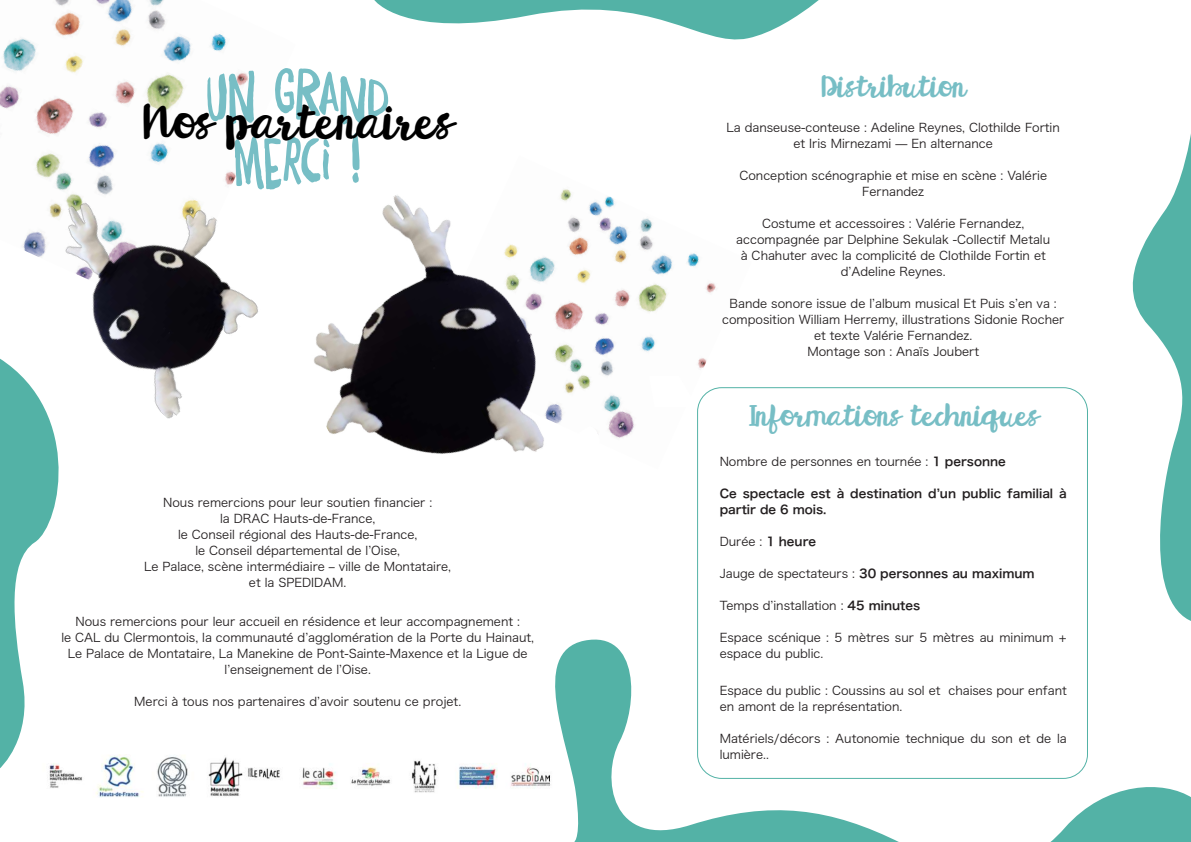
<style>
.page{position:relative;width:1191px;height:842px;background:#fff}
.page>*{position:absolute;margin:0;border:0;box-sizing:border-box;transform-origin:0 0}
.t1{font:48px "Hello Esli Script";color:#000}
.t2{font:29.8px "Hello Esli Script";color:#77bec5}
.t3{font:12px/16px "Hira Kaku Pro N W3";color:#231f20;text-align:center}
.t4{font:12px/16px "Hira Kaku Pro N W6";color:#231f20}
.s1{font-family:"Hira Kaku Pro N W6"}
.s2{font-family:"Hira Kaku Pro N W3"}
</style>
<div class="page">
<img style="left:580px;top:196px;width:136px;height:242px">
<svg style="left:649px;top:376px;width:48px;height:31px"></svg>
<img style="left:0;top:0;width:255px;height:135px">
<svg style="left:207px;top:71px;width:47px;height:53px"></svg>
<svg style="left:275px;top:68px;width:113px;height:56px"></svg>
<svg style="left:235px;top:136px;width:94px;height:33px"></svg>
<svg style="left:352px;top:133px;width:7px;height:36px"></svg>
<img style="left:49px;top:754px;width:479px;height:43px">
<img style="left:22px;top:141px;width:270px;height:278px">
<img style="left:246px;top:169px;width:334px;height:285px">
<svg style="left:374px;top:0;width:445px;height:40px"></svg>
<svg style="left:528px;top:639px;width:663px;height:203px"></svg>
<svg style="left:1132px;top:134px;width:59px;height:487px"></svg>
<svg style="left:0;top:302px;width:84px;height:466px"></svg>
<svg style="left:578px;top:426px;width:22px;height:19px"></svg>
<h1 class="t1" style="left:143px;top:101px;width:311px">Nos partenaires</h1>
<h2 class="t2" style="left:821px;top:74px;width:145px">Distribution</h2>
<p class="t3" style="left:726px;top:118px;width:335px">La danseuse-conteuse : Adeline Reynes, Clothilde Fortin et Iris Mirnezami — En alternance</p>
<p class="t3" style="left:739px;top:166px;width:309px">Conception scénographie et mise en scène : Valérie<br>Fernandez</p>
<p class="t3" style="left:736px;top:214px;width:315px">Costume et accessoires : Valérie Fernandez, accompagnée par Delphine Sekulak -Collectif Metalu à Chahuter avec la complicité de Clothilde Fortin et d’Adeline Reynes.</p>
<p class="t3" style="left:722px;top:294px;width:344px">Bande sonore issue de l’album musical Et Puis s’en va : composition William Herremy, illustrations Sidonie Rocher et texte Valérie Fernandez.<br>Montage son : Anaïs Joubert</p>
<h2 class="t2" style="left:748px;top:403px;width:292px">Informations techniques</h2>
<p class="t3" style="left:719px;top:452px;width:288px">Nombre de personnes en tournée : <span class="s1">1 personne</span></p>
<p class="t4" style="left:719px;top:485px;width:349px">Ce spectacle est à destination d’un public familial à partir de 6 mois.</p>
<p class="t3" style="left:719px;top:532px;width:98px">Durée : <span class="s1">1 heure</span></p>
<p class="t4" style="left:719px;top:565px;width:316px"><span class="s2">Jauge de spectateurs :</span> 30 personnes au maximum</p>
<p class="t3" style="left:719px;top:596px;width:202px">Temps d’installation : <span class="s1">45 minutes</span></p>
<p class="t3" style="left:719px;top:628px;width:349px;text-align:left">Espace scénique : 5 mètres sur 5 mètres au minimum + espace du public.</p>
<p class="t3" style="left:144px;top:493px;width:308px">Nous remercions pour leur soutien financier :<br>la DRAC Hauts-de-France,<br>le Conseil régional des Hauts-de-France,<br>le Conseil départemental de l’Oise,<br>Le Palace, scène intermédiaire – ville de Montataire, et la SPEDIDAM.</p>
<p class="t3" style="left:61px;top:612px;width:474px">Nous remercions pour leur accueil en résidence et leur accompagnement :<br>le CAL du Clermontois, la communauté d’agglomération de la Porte du Hainaut, Le Palace de Montataire, La Manekine de Pont-Sainte-Maxence et la Ligue de l’enseignement de l’Oise.</p>
<p class="t3" style="left:134px;top:692px;width:328px">Merci à tous nos partenaires d’avoir soutenu ce projet.</p>
<p class="t3" style="left:719px;top:681px;width:349px;text-align:left">Espace du public : Coussins au sol et chaises pour enfant en amont de la représentation.</p>
<p class="t3" style="left:719px;top:729px;width:349px;text-align:left">Matériels/décors : Autonomie technique du son et de la lumière..</p>
</div>
